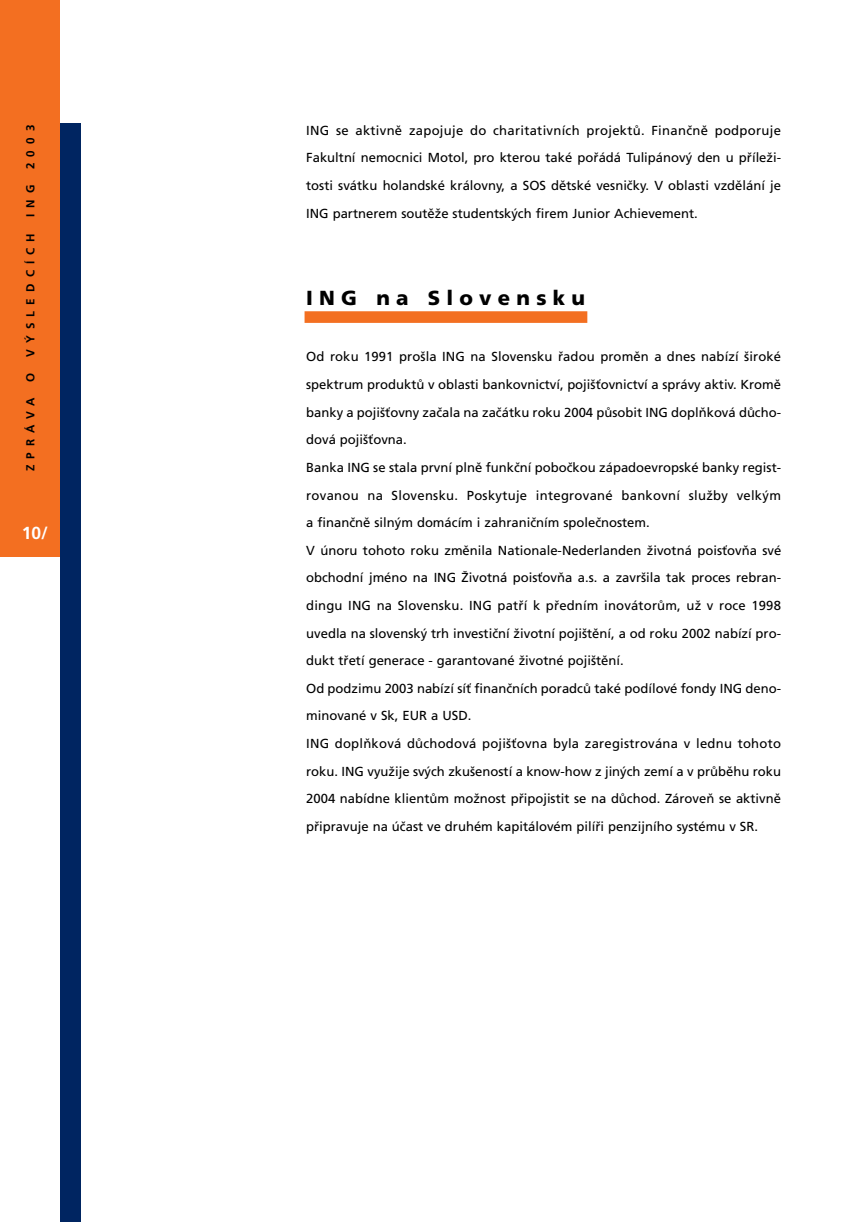
<style>
.page{position:relative;width:863px;height:1222px;background:#fff}
.page>*{position:absolute;margin:0;border:0;box-sizing:border-box;transform-origin:0 0}
.t1{font:900 20.3px "Frutiger CE";letter-spacing:.305em;color:#000}
.t2{font:700 17.5px "Frutiger CE";color:#fff}
.t3{font:13.12px/27.7px "Frutiger CE";color:#000;text-align:justify}
.t4{font:700 11.55px "Frutiger CE";letter-spacing:.525em;color:#000}
</style>
<div class="page">
<div style="left:0;top:0;width:60px;height:556px;background:#f36f21"></div>
<div style="left:60px;top:123px;width:21px;height:1098px;background:#002561"></div>
<div style="left:304px;top:311px;width:283px;height:12px;background:#f36f21"></div>
<p class="t4" style="left:26px;top:169px;width:46px;rotate:-90deg">2003</p>
<p class="t3" style="left:306px;top:118px;width:476px">ING se aktivně zapojuje do charitativních projektů. Finančně podporuje Fakultní nemocnici Motol, pro kterou také pořádá Tulipánový den u příleži&shy;tosti svátku holandské královny, a SOS dětské vesničky. V oblasti vzdělání je ING partnerem soutěže studentských firem Junior Achievement.</p>
<p class="t4" style="left:26px;top:217px;width:34px;rotate:-90deg">ING</p>
<p class="t4" style="left:26px;top:357px;width:125px;rotate:-90deg">VÝSLEDCÍCH</p>
<p class="t4" style="left:26px;top:382px;width:11px;rotate:-90deg">O</p>
<p class="t4" style="left:26px;top:471px;width:75px;rotate:-90deg">ZPRÁVA</p>
<h2 class="t2" style="left:22px;top:526px;width:28px">10/</h2>
<h1 class="t1" style="left:306px;top:290px;width:280px">ING na Slovensku</h1>
<p class="t3" style="left:306px;top:345px;width:477px;text-align:left">Od roku 1991 prošla ING na Slovensku řadou proměn a dnes nabízí široké spektrum produktů v oblasti bankovnictví, pojišťovnictví a správy aktiv. Kromě banky a pojišťovny začala na začátku roku 2004 působit ING doplňková důcho&shy;dová pojišťovna.<br>Banka ING se stala první plně funkční pobočkou západoevropské banky regist&shy;rovanou na Slovensku. Poskytuje integrované bankovní služby velkým a finančně silným domácím i zahraničním společnostem.<br>V únoru tohoto roku změnila Nationale-Nederlanden životná poisťovňa své obchodní jméno na ING Životná poisťovňa a.s. a završila tak proces rebran&shy;dingu ING na Slovensku. ING patří k předním inovátorům, už v roce 1998 uvedla na slovenský trh investiční životní pojištění, a od roku 2002 nabízí pro&shy;dukt třetí generace - garantované životné pojištění.<br>Od podzimu 2003 nabízí síť finančních poradců také podílové fondy ING deno&shy;minované v Sk, EUR a USD.<br>ING doplňková důchodová pojišťovna byla zaregistrována v lednu tohoto roku. ING využije svých zkušeností a know-how z jiných zemí a v průběhu roku 2004 nabídne klientům možnost připojistit se na důchod. Zároveň se aktivně připravuje na účast ve druhém kapitálovém pilíři penzijního systému v SR.</p>
</div>
